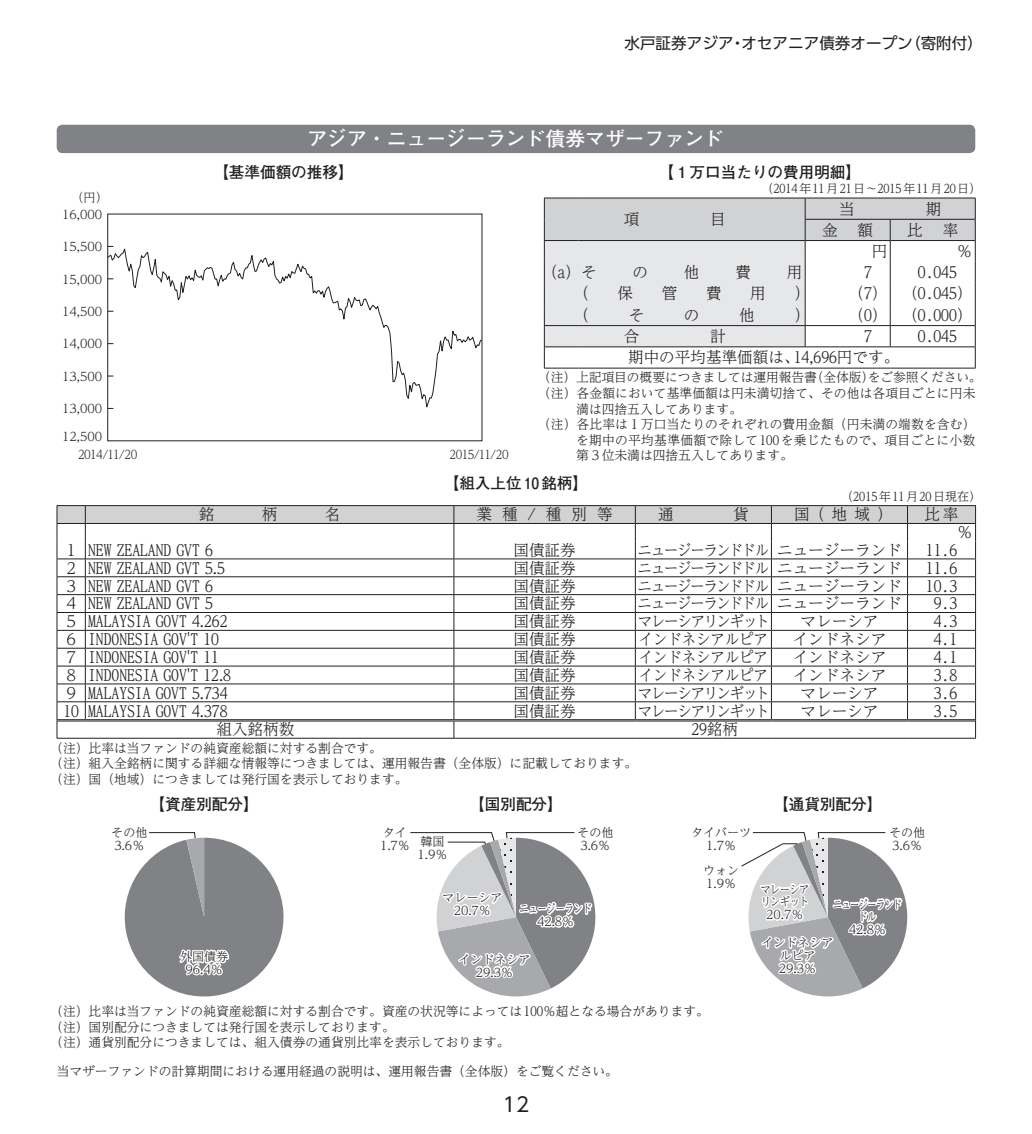
<style>
.page{position:relative;width:1032px;height:1134px;background:#fff}
.page>*{position:absolute;margin:0;border:0;box-sizing:border-box;transform-origin:0 0}
.t1{font:700 19.8px "Futo Go B101 Pro";color:#fff}
.t2{font:19.8px "UD Shin Go Pro";color:#231f20}
.t3{font:300 15.6px/17.8px "UD Reimin Pro";color:#231f20}
.t4{font:300 15.6px "UD Reimin Pro";letter-spacing:-.045em;color:#231f20;scale:.9 1}
.t5{font:700 15.6px "Futo Go B101 Pro";color:#231f20}
.t6{font:300 15.6px "UD Reimin Pro";letter-spacing:-.075em;color:#231f20;scale:.92 1}
.t7{font:300 15.6px "UD Reimin Pro";color:#231f20;scale:.92 1}
.t8{font:15.6px "UD Shin Go Pro";color:#231f20}
.t9{font:300 12.8px/15.6px "UD Reimin Pro";color:#231f20}
.t10{font:300 12.8px "UD Reimin Pro";letter-spacing:.02em;color:#231f20}
.t11{font:300 12px/12.8px "UD Reimin Pro";color:#231f20}
.t12{font:300 12px "UD Reimin Pro";letter-spacing:.06em;color:#231f20}
.t13{font:300 12px "UD Reimin Pro";color:#231f20;scale:.9 1}
.t14{font:300 12px/12.8px "UD Reimin Pro";color:#231f20;text-align:center;scale:.75 1}
.t15{font:300 12px/12.8px "UD Reimin Pro";letter-spacing:-.05em;color:#231f20;text-align:center;scale:.85 1}
.t16{font:300 12px "UD Reimin Pro";letter-spacing:-.05em;color:#231f20;scale:.75 1}
</style>
<div class="page">
<div style="left:57px;top:125px;width:918px;height:28px;background:#808285;border-radius:6px"></div>
<svg style="left:109px;top:246px;width:371px;height:163px"></svg>
<hr style="left:544px;top:368px;width:34px;height:1px;background:#231f20">
<hr style="left:578px;top:368px;width:227px;height:1px;background:#231f20">
<hr style="left:805px;top:368px;width:85px;height:1px;background:#231f20">
<hr style="left:890px;top:368px;width:85px;height:1px;background:#231f20">
<svg style="left:544px;top:198px;width:432px;height:170px"></svg>
<svg style="left:57px;top:505px;width:919px;height:234px"></svg>
<svg style="left:124px;top:832px;width:160px;height:165px"></svg>
<svg style="left:410px;top:832px;width:186px;height:165px"></svg>
<svg style="left:741px;top:832px;width:167px;height:165px"></svg>
<p class="t11" style="left:72px;top:191px;width:38px">（円）</p>
<p class="t11" style="left:62px;top:207px;width:41px">16,000</p>
<p class="t11" style="left:62px;top:240px;width:41px">15,500</p>
<p class="t8" style="left:624px;top:31px;width:360px">水戸証券アジア・オセアニア債券オープン（寄附付）</p>
<h1 class="t1" style="left:307px;top:123px;width:418px">アジア・ニュージーランド債券マザーファンド</h1>
<p class="t5" style="left:213px;top:160px;width:142px">【基準価額の推移】</p>
<p class="t5" style="left:658px;top:160px;width:204px">【1万口当たりの費用明細】</p>
<p class="t12" style="left:761px;top:179px;width:221px">（2014年11月21日～2015年11月20日）</p>
<p class="t3" style="left:624px;top:210px;width:17px">項</p>
<p class="t3" style="left:710px;top:210px;width:17px">目</p>
<p class="t3" style="left:839px;top:199px;width:17px">当</p>
<p class="t3" style="left:926px;top:199px;width:17px">期</p>
<p class="t3" style="left:822px;top:220px;width:17px">金</p>
<p class="t3" style="left:857px;top:220px;width:17px">額</p>
<p class="t3" style="left:907px;top:220px;width:17px">比</p>
<p class="t3" style="left:943px;top:220px;width:17px">率</p>
<p class="t3" style="left:872px;top:242px;width:17px">円</p>
<p class="t3" style="left:957px;top:242px;width:17px">％</p>
<p class="t3" style="left:550px;top:263px;width:49px">（a）そ</p>
<p class="t3" style="left:632px;top:263px;width:17px">の</p>
<p class="t3" style="left:684px;top:263px;width:17px">他</p>
<p class="t3" style="left:735px;top:263px;width:17px">費</p>
<p class="t3" style="left:787px;top:263px;width:17px">用</p>
<p class="t3" style="left:864px;top:263px;width:9px">7</p>
<p class="t3" style="left:918px;top:263px;width:40px">0.045</p>
<p class="t3" style="left:573px;top:284px;width:17px">（</p>
<p class="t3" style="left:618px;top:284px;width:17px">保</p>
<p class="t3" style="left:662px;top:284px;width:17px">管</p>
<p class="t3" style="left:706px;top:284px;width:17px">費</p>
<p class="t3" style="left:750px;top:284px;width:17px">用</p>
<p class="t3" style="left:794px;top:284px;width:17px">）</p>
<p class="t3" style="left:856px;top:284px;width:25px">（7）</p>
<p class="t3" style="left:910px;top:284px;width:56px">（0.045）</p>
<p class="t3" style="left:573px;top:305px;width:17px">（</p>
<p class="t3" style="left:629px;top:305px;width:17px">そ</p>
<p class="t3" style="left:684px;top:305px;width:17px">の</p>
<p class="t3" style="left:739px;top:305px;width:17px">他</p>
<p class="t3" style="left:794px;top:305px;width:17px">）</p>
<p class="t3" style="left:856px;top:305px;width:25px">（0）</p>
<p class="t3" style="left:910px;top:305px;width:56px">（0.000）</p>
<p class="t3" style="left:624px;top:327px;width:17px">合</p>
<p class="t3" style="left:710px;top:327px;width:17px">計</p>
<p class="t3" style="left:864px;top:327px;width:9px">7</p>
<p class="t3" style="left:918px;top:327px;width:40px">0.045</p>
<p class="t3" style="left:628px;top:348px;width:273px">期中の平均基準価額は、14,696円です。</p>
<p class="t9" style="left:538px;top:369px;width:445px">（注）上記項目の概要につきましては運用報告書（全体版）をご参照ください。</p>
<p class="t9" style="left:538px;top:385px;width:439px">（注）各金額において基準価額は円未満切捨て、その他は各項目ごとに円未</p>
<p class="t9" style="left:576px;top:400px;width:167px">満は四捨五入してあります。</p>
<p class="t9" style="left:538px;top:416px;width:439px">（注）各比率は1万口当たりのそれぞれの費用金額（円未満の端数を含む）</p>
<p class="t10" style="left:576px;top:430px;width:401px">を期中の平均基準価額で除して100を乗じたもので、項目ごとに小数</p>
<p class="t9" style="left:576px;top:447px;width:218px">第3位未満は四捨五入してあります。</p>
<p class="t5" style="left:444px;top:470px;width:146px">【組入上位 10銘柄】</p>
<p class="t11" style="left:841px;top:490px;width:142px">（2015年11月20日現在）</p>
<p class="t11" style="left:62px;top:272px;width:41px">15,000</p>
<p class="t11" style="left:62px;top:305px;width:41px">14,500</p>
<p class="t11" style="left:62px;top:337px;width:41px">14,000</p>
<p class="t11" style="left:62px;top:369px;width:41px">13,500</p>
<p class="t11" style="left:62px;top:402px;width:41px">13,000</p>
<p class="t11" style="left:62px;top:429px;width:41px">12,500</p>
<p class="t13" style="left:78px;top:445px;width:67px">2014/11/20</p>
<p class="t13" style="left:449px;top:445px;width:67px">2015/11/20</p>
<p class="t3" style="left:199px;top:505px;width:17px">銘</p>
<p class="t3" style="left:262px;top:505px;width:17px">柄</p>
<p class="t3" style="left:325px;top:505px;width:17px">名</p>
<p class="t3" style="left:477px;top:505px;width:138px">業種/種別等</p>
<p class="t3" style="left:658px;top:505px;width:17px">通</p>
<p class="t3" style="left:733px;top:505px;width:17px">貨</p>
<p class="t3" style="left:794px;top:505px;width:100px">国（地域）</p>
<p class="t3" style="left:957px;top:505px;width:17px;text-indent:-33px">比率％</p>
<p class="t3" style="left:63px;top:540px;width:151px">1 NEW ZEALAND GVT 6</p>
<p class="t3" style="left:513px;top:540px;width:64px">国債証券</p>
<p class="t4" style="left:638px;top:537px;width:295px">ニュージーランドドルニュージーランド</p>
<p class="t3" style="left:926px;top:540px;width:33px">11.6</p>
<p class="t3" style="left:63px;top:558px;width:163px">2 NEW ZEALAND GVT 5.5</p>
<p class="t3" style="left:513px;top:558px;width:64px">国債証券</p>
<p class="t4" style="left:638px;top:555px;width:295px">ニュージーランドドルニュージーランド</p>
<p class="t3" style="left:926px;top:558px;width:33px">11.6</p>
<p class="t3" style="left:63px;top:576px;width:151px">3 NEW ZEALAND GVT 6</p>
<p class="t3" style="left:513px;top:576px;width:64px">国債証券</p>
<p class="t4" style="left:638px;top:573px;width:295px">ニュージーランドドルニュージーランド</p>
<p class="t3" style="left:926px;top:576px;width:33px">10.3</p>
<p class="t3" style="left:63px;top:594px;width:151px">4 NEW ZEALAND GVT 5</p>
<p class="t3" style="left:513px;top:594px;width:64px">国債証券</p>
<p class="t4" style="left:638px;top:591px;width:295px">ニュージーランドドルニュージーランド</p>
<p class="t3" style="left:934px;top:594px;width:25px">9.3</p>
<p class="t3" style="left:63px;top:612px;width:166px">5 MALAYSIA GOVT 4.262</p>
<p class="t3" style="left:513px;top:612px;width:64px">国債証券</p>
<p class="t6" style="left:638px;top:609px;width:145px">マレーシアリンギット</p>
<p class="t3" style="left:800px;top:612px;width:79px">マレーシア</p>
<p class="t3" style="left:934px;top:612px;width:25px">4.3</p>
<p class="t3" style="left:63px;top:630px;width:157px">6 INDONESIA GOV'T 10</p>
<p class="t3" style="left:513px;top:630px;width:64px">国債証券</p>
<p class="t7" style="left:639px;top:627px;width:142px">インドネシアルピア</p>
<p class="t3" style="left:793px;top:630px;width:95px">インドネシア</p>
<p class="t3" style="left:934px;top:630px;width:25px">4.1</p>
<p class="t3" style="left:63px;top:648px;width:157px">7 INDONESIA GOV'T 11</p>
<p class="t3" style="left:513px;top:648px;width:64px">国債証券</p>
<p class="t7" style="left:639px;top:644px;width:142px">インドネシアルピア</p>
<p class="t3" style="left:793px;top:648px;width:95px">インドネシア</p>
<p class="t3" style="left:934px;top:648px;width:25px">4.1</p>
<p class="t3" style="left:63px;top:665px;width:169px">8 INDONESIA GOV'T 12.8</p>
<p class="t3" style="left:513px;top:665px;width:64px">国債証券</p>
<p class="t7" style="left:639px;top:662px;width:142px">インドネシアルピア</p>
<p class="t3" style="left:793px;top:665px;width:95px">インドネシア</p>
<p class="t3" style="left:934px;top:665px;width:25px">3.8</p>
<p class="t3" style="left:63px;top:683px;width:166px">9 MALAYSIA GOVT 5.734</p>
<p class="t3" style="left:513px;top:683px;width:64px">国債証券</p>
<p class="t6" style="left:638px;top:680px;width:145px">マレーシアリンギット</p>
<p class="t3" style="left:800px;top:683px;width:79px">マレーシア</p>
<p class="t3" style="left:934px;top:683px;width:25px">3.6</p>
<p class="t3" style="left:63px;top:701px;width:166px">10 MALAYSIA GOVT 4.378</p>
<p class="t3" style="left:513px;top:701px;width:64px">国債証券</p>
<p class="t6" style="left:638px;top:698px;width:145px">マレーシアリンギット</p>
<p class="t3" style="left:800px;top:701px;width:79px">マレーシア</p>
<p class="t3" style="left:934px;top:701px;width:25px">3.5</p>
<p class="t3" style="left:216px;top:720px;width:79px">組入銘柄数</p>
<p class="t3" style="left:691px;top:720px;width:48px">29銘柄</p>
<p class="t9" style="left:50px;top:739px;width:588px">（注）比率は当ファンドの純資産総額に対する割合です。<br>（注）組入全銘柄に関する詳細な情報等につきましては、運用報告書（全体版）に記載しております。（注）国（地域）につきましては発行国を表示しております。</p>
<p class="t5" style="left:150px;top:792px;width:111px">【資産別配分】</p>
<p class="t5" style="left:469px;top:792px;width:95px">【国別配分】</p>
<p class="t5" style="left:773px;top:792px;width:111px">【通貨別配分】</p>
<p class="t11" style="left:111px;top:825px;width:38px">その他<br>3.6％</p>
<p class="t11" style="left:180px;top:950px;width:50px;text-align:center">外国債券<br>96.4％</p>
<p class="t11" style="left:380px;top:825px;width:31px">タイ<br>1.7％</p>
<p class="t11" style="left:577px;top:825px;width:38px">その他<br>3.6％</p>
<p class="t11" style="left:418px;top:835px;width:31px">韓国<br>1.9％</p>
<p class="t11" style="left:691px;top:825px;width:62px;text-align:center">タイバーツ<br>1.7％</p>
<p class="t11" style="left:889px;top:825px;width:38px">その他<br>3.6％</p>
<p class="t11" style="left:442px;top:891px;width:62px;text-align:center">マレーシア<br>20.7％</p>
<p class="t14" style="left:519px;top:902px;width:98px">ニュージーランド<br>42.8％</p>
<p class="t11" style="left:458px;top:952px;width:74px;text-align:center">インドネシア<br>29.3％</p>
<p class="t11" style="left:703px;top:863px;width:38px">ウォン<br>1.9％</p>
<p class="t15" style="left:760px;top:882px;width:59px">マレーシアリンギット<br>20.7％</p>
<p class="t16" style="left:833px;top:894px;width:93px">ニュージーランド</p>
<p class="t14" style="left:858px;top:910px;width:25px">ドル</p>
<p class="t11" style="left:849px;top:923px;width:39px">42.8％</p>
<p class="t11" style="left:761px;top:936px;width:74px">インドネシア</p>
<p class="t11" style="left:779px;top:948px;width:38px">ルピア</p>
<p class="t11" style="left:779px;top:961px;width:39px">29.3％</p>
<p class="t9" style="left:50px;top:1003px;width:660px">（注）比率は当ファンドの純資産総額に対する割合です。資産の状況等によっては100％超となる場合があります。（注）国別配分につきましては発行国を表示しております。<br>（注）通貨別配分につきましては、組入債券の通貨別比率を表示しております。</p>
<p class="t9" style="left:57px;top:1063px;width:563px">当マザーファンドの計算期間における運用経過の説明は、運用報告書（全体版）をご覧ください。</p>
<h1 class="t2" style="left:503px;top:1088px;width:28px">12</h1>
</div>
